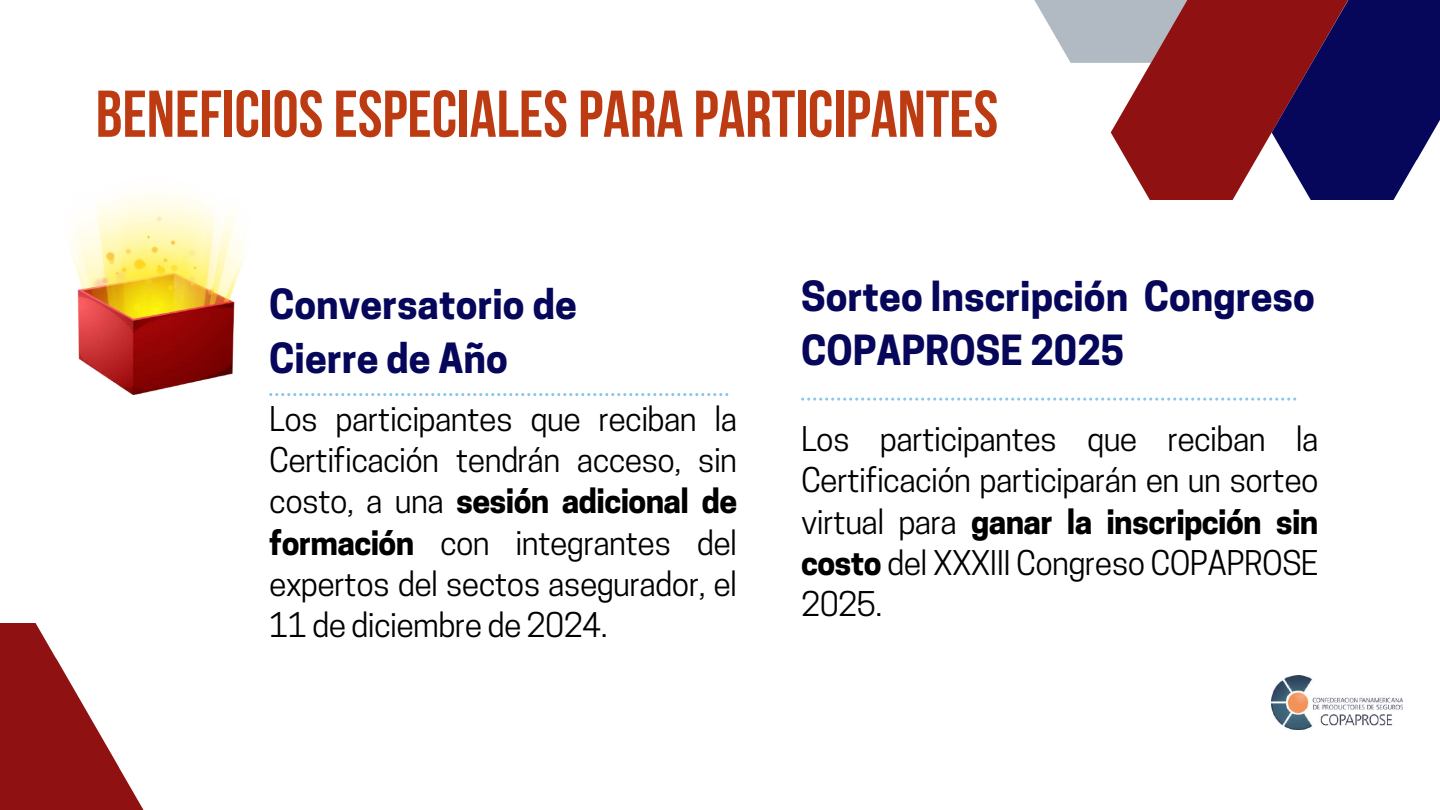
<style>
.page{position:relative;width:1440px;height:810px;background:#fff}
.page>*{position:absolute;margin:0;border:0;box-sizing:border-box;transform-origin:0 0}
.t1{font:700 66px "Bebas Neue";color:#bd3b12}
.t2{font:700 39px/54px "Cooper Hewitt";color:#06065b}
.t3{font:32px/41.2px "Cooper Hewitt";letter-spacing:-.02em;color:#000;text-align:justify}
.s1{font-weight:700}
</style>
<div class="page">
<svg style="left:801px;top:398px;width:495px;height:3px"></svg>
<svg style="left:1034px;top:0;width:77px;height:63px"></svg>
<svg style="left:1111px;top:0;width:161px;height:199px;background:#a04142"></svg>
<svg style="left:1272px;top:0;width:168px;height:199px;background:#331e5d"></svg>
<svg style="left:0;top:623px;width:143px;height:187px"></svg>
<svg style="left:269px;top:393px;width:459px;height:3px"></svg>
<img style="left:1272px;top:675px;width:131px;height:54px">
<img style="left:69px;top:194px;width:178px;height:200px">
<h1 class="t1" style="left:96px;top:87px;width:904px">BENEFICIOS ESPECIALESPARA PARTICIPANTES</h1>
<p class="t2" style="left:269px;top:282px;width:309px">Conversatorio de<br>Cierre de Año</p>
<p class="t3" style="left:269px;top:402px;width:469px">Los participantes que reciban la Certificación tendrán acceso, sin costo, a una <span class="s1">sesión adicional de formación</span> con integrantes del expertos del sectos asegurador, el 11 de diciembre de 2024.</p>
<p class="t2" style="left:801px;top:274px;width:515px">Sorteo Inscripción Congreso<br>COPAPROSE 2025</p>
<p class="t3" style="left:801px;top:423px;width:519px">Los participantes que reciban la Certificación participarán en un sorteo virtual para <span class="s1">ganar la inscripción sin costo</span> del XXXIII Congreso COPAPROSE 2025.</p>
</div>
